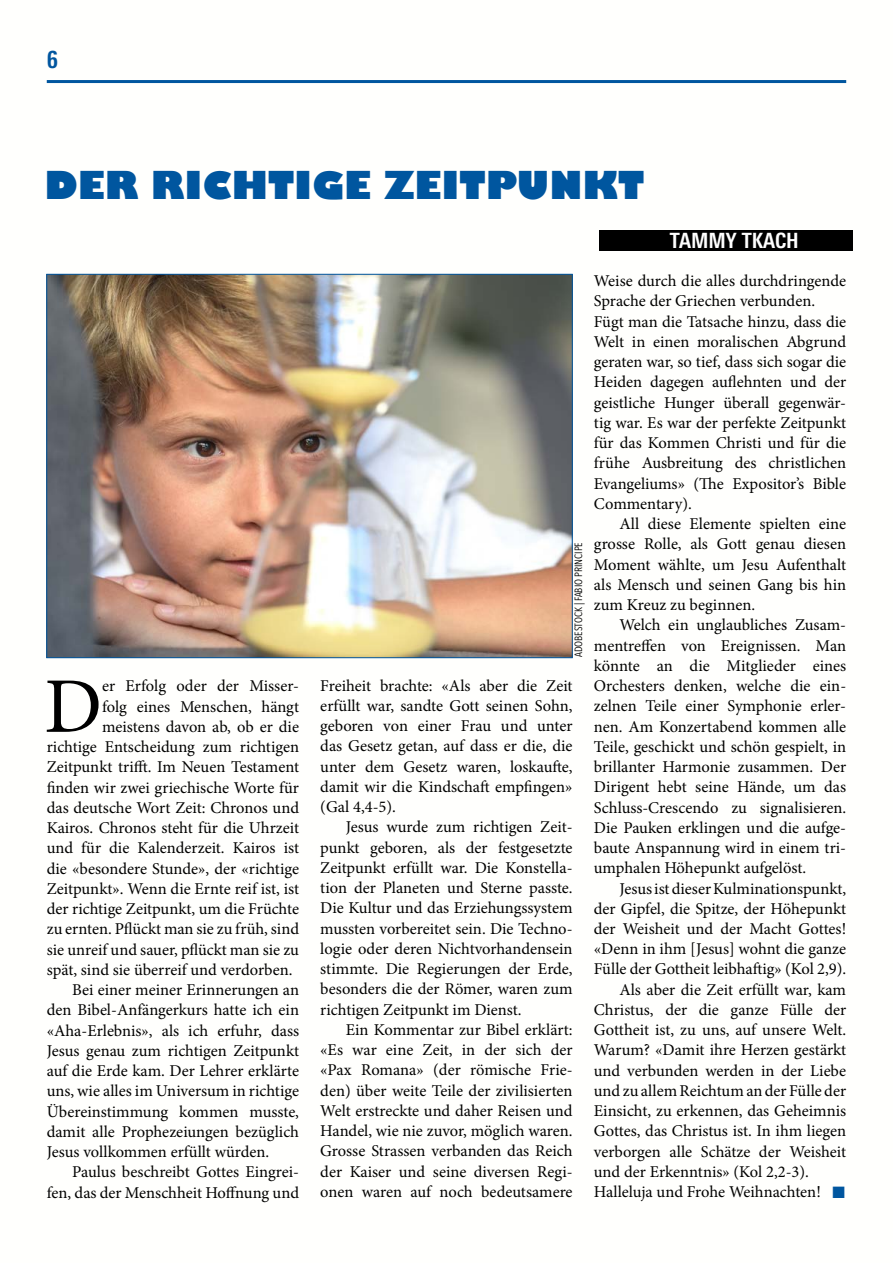
<style>
.page{position:relative;width:893px;height:1263px;background:#fff}
.page>*{position:absolute;margin:0;border:0;box-sizing:border-box;transform-origin:0 0}
.t1{font:78.75px "Minion Pro";color:#000}
.t2{font:800 37.5px "Gill Sans";color:#00569f}
.t3{font:700 condensed 24px "Linotype Univers";color:#00569f}
.t4{font:700 condensed 21px "Linotype Univers";color:#fff}
.t5{font:16.5px/20.2px "Minion Pro";color:#000;text-align:justify}
.t6{font:10.5px "Avenir Next Condensed";color:#000}
.s1{color:#00569f}
</style>
<div class="page">
<hr style="left:47px;top:80px;width:799px;height:3px;background:#00569f">
<div style="left:599px;top:230px;width:254px;height:21px;background:#000"></div>
<img style="left:49px;top:276px;width:521px;height:380px">
<h3 class="t3" style="left:47px;top:46px;width:13px">6</h3>
<h2 class="t2" style="left:45px;top:156px;width:601px">DER RICHTIGE ZEITPUNKT</h2>
<p class="t4" style="left:670px;top:228px;width:130px">TAMMY TKACH</p>
<h1 class="t1" style="left:44px;top:654px;width:59px">D</h1>
<p class="t5" style="left:102px;top:676px;width:198px">er Erfolg oder der Misser-</p>
<p class="t5" style="left:102px;top:696px;width:198px">folg eines Menschen, hängt</p>
<p class="t5" style="left:102px;top:716px;width:198px">meistens davon ab, ob er die</p>
<p class="t5" style="left:47px;top:737px;width:254px">richtige Entscheidung zum richtigen</p>
<p class="t5" style="left:47px;top:757px;width:254px">Zeitpunkt trifft. Im Neuen Testament</p>
<p class="t5" style="left:47px;top:777px;width:254px">finden wir zwei griechische Worte für</p>
<p class="t5" style="left:47px;top:797px;width:254px">das deutsche Wort Zeit: Chronos und</p>
<p class="t5" style="left:47px;top:818px;width:254px">Kairos. Chronos steht für die Uhrzeit</p>
<p class="t5" style="left:47px;top:838px;width:254px">und für die Kalenderzeit. Kairos ist</p>
<p class="t5" style="left:47px;top:858px;width:254px">die «besondere Stunde», der «richtige</p>
<p class="t5" style="left:47px;top:878px;width:254px">Zeitpunkt». Wenn die Ernte reif ist, ist</p>
<p class="t5" style="left:47px;top:899px;width:254px">der richtige Zeitpunkt, um die Früchte</p>
<p class="t5" style="left:47px;top:919px;width:254px">zu ernten. Pflückt man sie zu früh, sind</p>
<p class="t5" style="left:47px;top:939px;width:254px">sie unreif und sauer, pflückt man sie zu</p>
<p class="t5" style="left:47px;top:959px;width:247px">spät, sind sie überreif und verdorben.</p>
<p class="t5" style="left:72px;top:980px;width:228px">Bei einer meiner Erinnerungen an</p>
<p class="t5" style="left:47px;top:1000px;width:254px">den Bibel-Anfängerkurs hatte ich ein</p>
<p class="t5" style="left:47px;top:1020px;width:254px">«Aha-Erlebnis», als ich erfuhr, dass</p>
<p class="t5" style="left:47px;top:1040px;width:254px">Jesus genau zum richtigen Zeitpunkt</p>
<p class="t5" style="left:47px;top:1061px;width:254px">auf die Erde kam. Der Lehrer erklärte</p>
<p class="t5" style="left:47px;top:1081px;width:254px">uns, wie alles im Universum in richtige</p>
<p class="t5" style="left:47px;top:1101px;width:254px">Übereinstimmung kommen musste,</p>
<p class="t5" style="left:47px;top:1121px;width:254px">damit alle Prophezeiungen bezüglich</p>
<p class="t5" style="left:47px;top:1142px;width:224px">Jesus vollkommen erfüllt würden.</p>
<p class="t5" style="left:72px;top:1162px;width:228px">Paulus beschreibt Gottes Eingrei-</p>
<p class="t5" style="left:47px;top:1182px;width:254px">fen, das der Menschheit Hoffnung und</p>
<p class="t6" style="left:569px;top:657px;width:117px;rotate:-90deg">ADOBESTOCK | FABIO PRINCIPE</p>
<p class="t5" style="left:320px;top:675px;width:254px">Freiheit brachte: «Als aber die Zeit erfüllt war, sandte Gott seinen Sohn, geboren von einer Frau und unter das Gesetz getan, auf dass er die, die unter dem Gesetz waren, loskaufte, damit wir die Kindschaft empfingen» (Gal 4,4-5).</p>
<p class="t5" style="left:320px;top:817px;width:254px;text-indent:26px">Jesus wurde zum richtigen Zeit&shy;punkt geboren, als der festgesetzte Zeitpunkt erfüllt war. Die Konstella&shy;tion der Planeten und Sterne passte.<br>Die Kultur und das Erziehungssystem mussten vorbereitet sein. Die Techno&shy;logie oder deren Nichtvorhandensein stimmte. Die Regierungen der Erde, besonders die der Römer, waren zum richtigen Zeitpunkt im Dienst.</p>
<p class="t5" style="left:320px;top:1019px;width:254px;text-indent:26px">Ein Kommentar zur Bibel erklärt: «Es war eine Zeit, in der sich der «Pax Romana» (der römische Frie&shy;den) über weite Teile der zivilisierten Welt erstreckte und daher Reisen und Handel, wie nie zuvor, möglich waren.<br>Grosse Strassen verbanden das Reich der Kaiser und seine diversen Regi&shy;onen waren auf noch bedeutsamere</p>
<p class="t5" style="left:594px;top:271px;width:254px;text-align:left">Weise durch die alles durchdringende Sprache der Griechen verbunden.<br>Fügt man die Tatsache hinzu, dass die Welt in einen moralischen Abgrund geraten war, so tief, dass sich sogar die Heiden dagegen auflehnten und der geistliche Hunger überall gegenwär&shy;tig war. Es war der perfekte Zeitpunkt für das Kommen Christi und für die frühe Ausbreitung des christlichen Evangeliums» (The Expositor’s Bible Commentary).</p>
<p class="t5" style="left:594px;top:514px;width:254px;text-indent:26px">All diese Elemente spielten eine grosse Rolle, als Gott genau diesen Moment wählte, um Jesu Aufenthalt als Mensch und seinen Gang bis hin zum Kreuz zu beginnen.</p>
<p class="t5" style="left:594px;top:615px;width:254px;text-indent:26px">Welch ein unglaubliches Zusam&shy;mentreffen von Ereignissen. Man könnte an die Mitglieder eines Orchesters denken, welche die ein&shy;zelnen Teile einer Symphonie erler&shy;nen. Am Konzertabend kommen alle Teile, geschickt und schön gespielt, in brillanter Harmonie zusammen. Der Dirigent hebt seine Hände, um das Schluss-Crescendo zu signalisieren.<br>Die Pauken erklingen und die aufge&shy;baute Anspannung wird in einem tri&shy;umphalen Höhepunkt aufgelöst.</p>
<p class="t5" style="left:619px;top:878px;width:228px">Jesus ist dieser Kulminationspunkt,</p>
<p class="t5" style="left:594px;top:898px;width:254px">der Gipfel, die Spitze, der Höhepunkt</p>
<p class="t5" style="left:594px;top:919px;width:254px">der Weisheit und der Macht Gottes!</p>
<p class="t5" style="left:594px;top:939px;width:254px">«Denn in ihm [Jesus] wohnt die ganze</p>
<p class="t5" style="left:594px;top:959px;width:254px">Fülle der Gottheit leibhaftig» (Kol 2,9).</p>
<p class="t5" style="left:619px;top:979px;width:228px">Als aber die Zeit erfüllt war, kam</p>
<p class="t5" style="left:594px;top:1000px;width:254px">Christus, der die ganze Fülle der</p>
<p class="t5" style="left:594px;top:1020px;width:254px">Gottheit ist, zu uns, auf unsere Welt.</p>
<p class="t5" style="left:594px;top:1040px;width:254px">Warum? «Damit ihre Herzen gestärkt</p>
<p class="t5" style="left:594px;top:1060px;width:254px">und verbunden werden in der Liebe</p>
<p class="t5" style="left:594px;top:1081px;width:254px">und zu allem Reichtum an der Fülle der</p>
<p class="t5" style="left:594px;top:1101px;width:254px">Einsicht, zu erkennen, das Geheimnis</p>
<p class="t5" style="left:594px;top:1121px;width:254px">Gottes, das Christus ist. In ihm liegen</p>
<p class="t5" style="left:594px;top:1141px;width:254px">verborgen alle Schätze der Weisheit</p>
<p class="t5" style="left:594px;top:1162px;width:217px">und der Erkenntnis» (Kol 2,2-3).</p>
<p class="t5" style="left:594px;top:1182px;width:253px">Halleluja und Frohe Weihnachten! <span class="s1">■</span></p>
</div>
